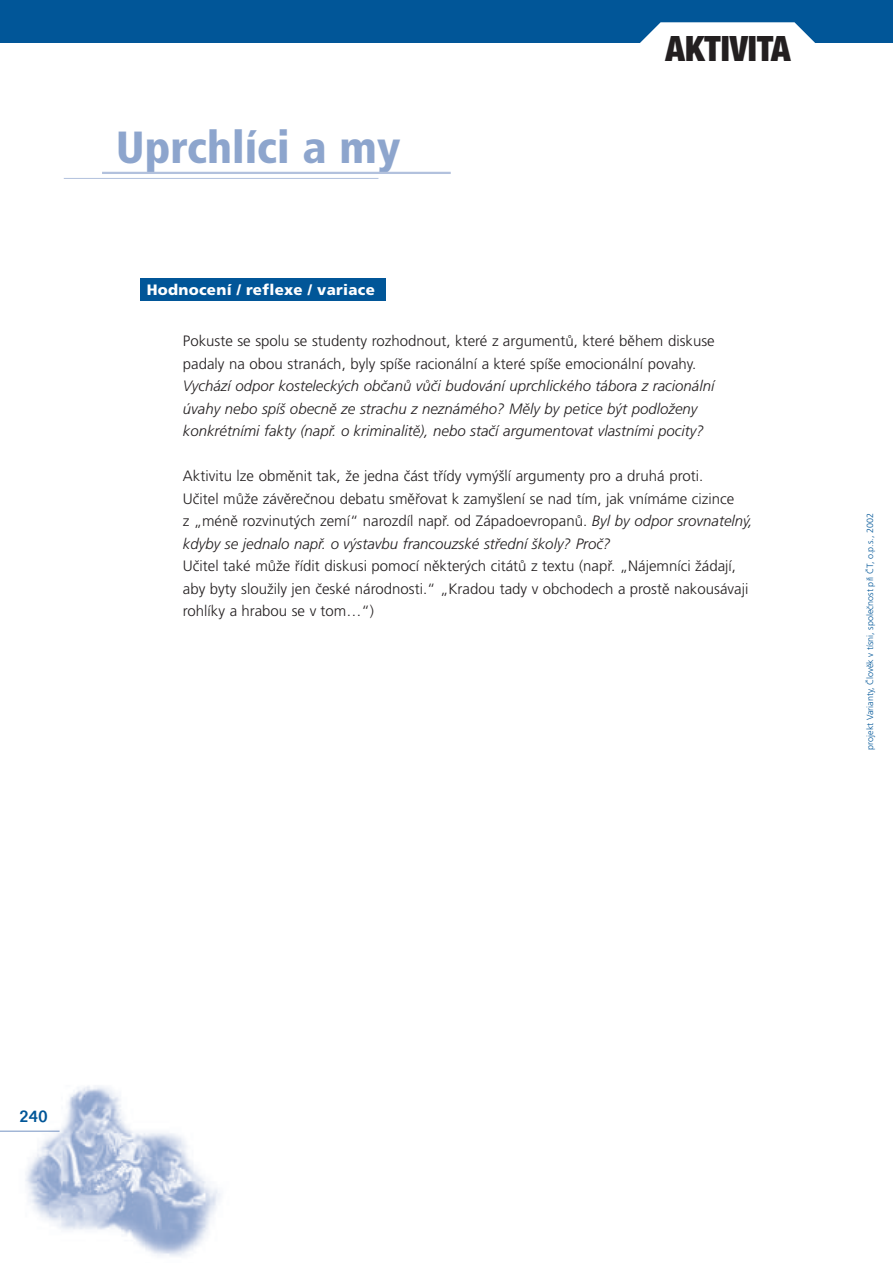
<style>
.page{position:relative;width:893px;height:1263px;background:#fff}
.page>*{position:absolute;margin:0;border:0;box-sizing:border-box;transform-origin:0 0}
.t1{font:900 condensed 45px "Frutiger CE";color:#8da5cd}
.t2{font:900 condensed 34.95px "Helvetica Neue CE";color:#231f20}
.t3{font:500 18px "Folio TEE";color:#015698}
.t4{font:300 15px/22.5px "Frutiger CE";color:#231f20}
.t5{font:italic 300 15px/22.5px "Frutiger CE";color:#231f20}
.t6{font:900 15px "Frutiger CE";letter-spacing:.02em;color:#fff}
.t7{font:300 9px "Frutiger CE";color:#015698}
.s1{font-style:italic}
</style>
<div class="page">
<img style="left:0;top:1086px;width:221px;height:170px">
<hr style="left:0;top:1131px;width:60px;height:1px;background:#7593c2">
<div style="left:140px;top:279px;width:246px;height:22px;background:#015698"></div>
<hr style="left:102px;top:172px;width:349px;height:2px;background:#b2c1dd">
<hr style="left:64px;top:178px;width:314px;height:1px;background:#b2c1dd">
<div style="left:0;top:0;width:893px;height:43px;background:#015698"></div>
<svg style="left:640px;top:22px;width:175px;height:21px;background:#dee9f1"></svg>
<h1 class="t1" style="left:116px;top:122px;width:286px">Uprchlíci a my</h1>
<p class="t6" style="left:147px;top:281px;width:230px">Hodnocení / reflexe / variace</p>
<h2 class="t2" style="left:666px;top:29px;width:127px">AKTIVITA</h2>
<p class="t4" style="left:183px;top:329px;width:533px">Pokuste se spolu se studenty rozhodnout, které z argumentů, které během diskuse padaly na obou stranách, byly spíše racionální a které spíše emocionální povahy.</p>
<p class="t5" style="left:183px;top:374px;width:533px">Vychází odpor kosteleckých občanů vůči budování uprchlického tábora z racionální úvahy nebo spíš obecně ze strachu z neznámého? Měly by petice být podloženy konkrétními fakty (např. o kriminalitě), nebo stačí argumentovat vlastními pocity?</p>
<p class="t4" style="left:183px;top:464px;width:571px">Aktivitu lze obměnit tak, že jedna část třídy vymýšlí argumenty pro a druhá proti.<br>Učitel může závěrečnou debatu směřovat k zamyšlení se nad tím, jak vnímáme cizince<br>z „méně rozvinutých zemí“ narozdíl např. od Západoevropanů. <span class="s1">Byl by odpor srovnatelný, kdyby se jednalo např. o výstavbu francouzské střední školy? Proč?</span></p>
<p class="t4" style="left:183px;top:554px;width:567px">Učitel také může řídit diskusi pomocí některých citátů z textu (např. „Nájemníci žádají, aby byty sloužily jen české národnosti.“ „Kradou tady v obchodech a prostě nakousávaji rohlíky a hrabou se v tom…“)</p>
<p class="t7" style="left:865px;top:749px;width:238px;rotate:-90deg">projekt Varianty, Člověk v tísni, společnost při ČT, o.p.s., 2002</p>
<p class="t3" style="left:19px;top:1106px;width:30px">240</p>
</div>
